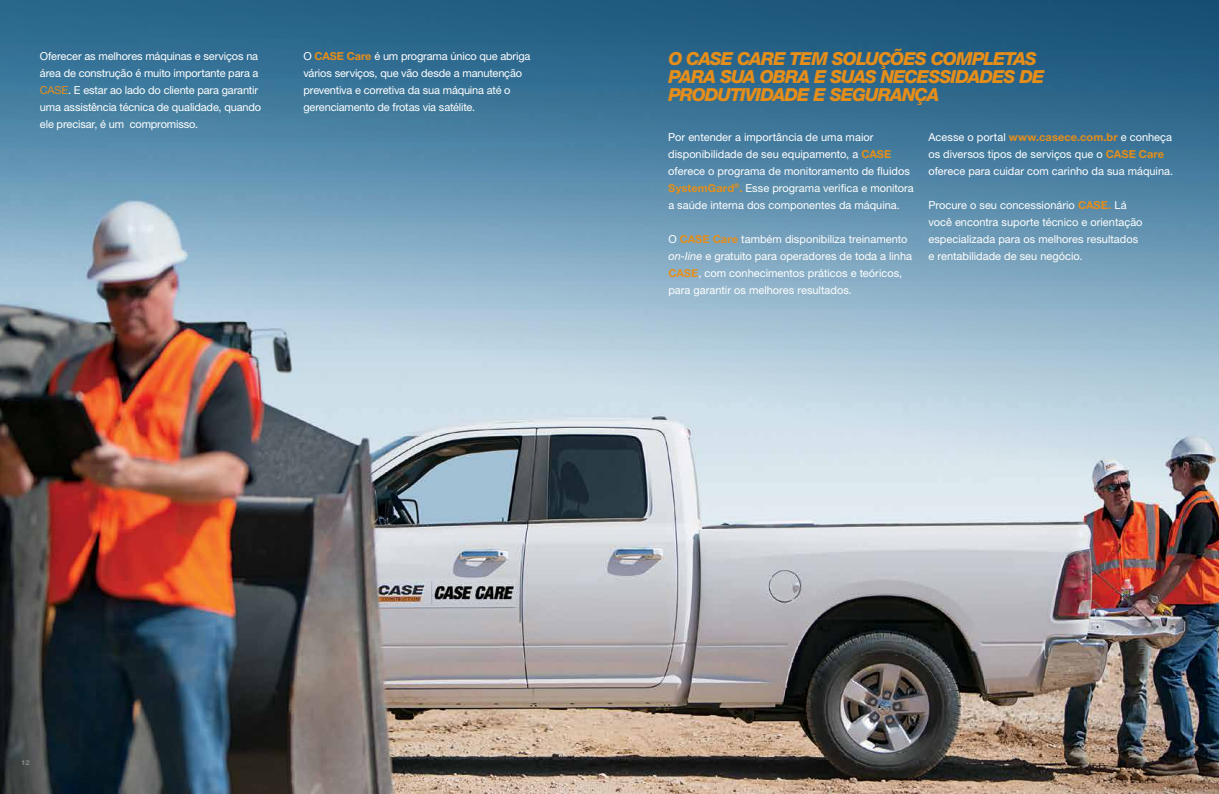
<style>
.page{position:relative;width:1219px;height:794px;background:#fff}
.page>*{position:absolute;margin:0;border:0;box-sizing:border-box;transform-origin:0 0}
.t1{font:italic 800 18px/18px "Helvetica Neue LT Std";letter-spacing:-.05em;color:#e58e1a}
.t2{font:11px/17px "Helvetica Neue LT Std";color:#fff}
.t3{font:800 7px "Helvetica Neue LT Std";color:#808285}
.s1{color:#e58e1a}
.s2{font-weight:700;color:#e58e1a}
.s3{font-style:italic}
</style>
<div class="page">
<img style="left:0;top:567px;width:1219px;height:227px">
<img style="left:0;top:0;width:1219px;height:567px">
<p class="t2" style="left:40px;top:47px;width:223px">Oferecer as melhores máquinas e serviços na área de construção é muito importante para a <span class="s1">CASE</span>. E estar ao lado do cliente para garantir uma assistência técnica de qualidade, quando ele precisar, é um compromisso.</p>
<p class="t2" style="left:303px;top:47px;width:229px">O <span class="s2">CASE Care</span> é um programa único que abriga vários serviços, que vão desde a manutenção preventiva e corretiva da sua máquina até o gerenciamento de frotas via satélite.</p>
<h1 class="t1" style="left:668px;top:50px;width:378px">O CASE CARE TEM SOLUÇÕES COMPLETAS<br>PARA SUA OBRA E SUAS NECESSIDADES DE<br>PRODUTIVIDADE E SEGURANÇA</h1>
<p class="t2" style="left:668px;top:128px;width:247px">Por entender a importância de uma maior disponibilidade de seu equipamento, a <span class="s2">CASE </span>oferece o programa de monitoramento de fluidos <span class="s2">SystemGard</span><sup>®</sup><span class="s2">.</span> Esse programa verifica e monitora a saúde interna dos componentes da máquina.</p>
<p class="t2" style="left:668px;top:230px;width:245px">O <span class="s2">CASE Care</span> também disponibiliza treinamento <span class="s3">on-line</span> e gratuito para operadores de toda a linha <span class="s2">CASE</span>, com conhecimentos práticos e teóricos, para garantir os melhores resultados.</p>
<p class="t2" style="left:928px;top:128px;width:246px">Acesse o portal <span class="s2">www.casece.com.br</span> e conheça os diversos tipos de serviços que o <span class="s2">CASE Care </span>oferece para cuidar com carinho da sua máquina.</p>
<p class="t2" style="left:928px;top:196px;width:216px">Procure o seu concessionário <span class="s2">CASE.</span> Lá você encontra suporte técnico e orientação especializada para os melhores resultados e rentabilidade de seu negócio.</p>
<p class="t3" style="left:21px;top:758px;width:10px">12</p>
<p class="t3" style="left:1184px;top:758px;width:10px">13</p>
</div>
